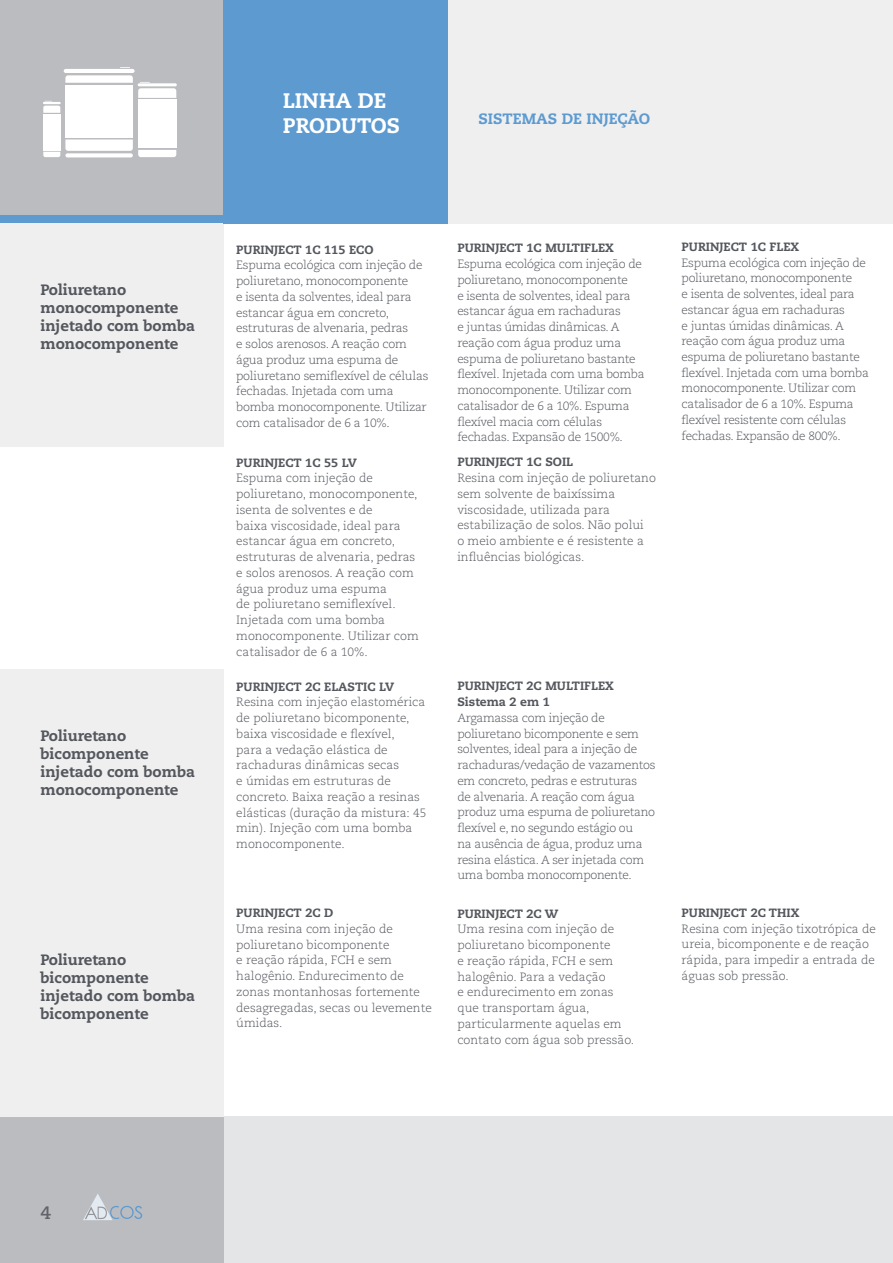
<style>
.page{position:relative;width:893px;height:1263px;background:#fff}
.page>*{position:absolute;margin:0;border:0;box-sizing:border-box;transform-origin:0 0}
.t1{font:800 21px/25.2px "Caecilia LT Std";color:#fff}
.t2{font:700 18px "Caecilia LT Std";color:#606369}
.t3{font:800 15px/18px "Caecilia LT Std";color:#54575d}
.t4{font:800 15px "Caecilia LT Std";color:#5d9ad0}
.t5{font:300 12px/15.8px "Caecilia LT Std";letter-spacing:-.02em;color:#54575d}
.t6{font:300 12px/15.8px "Caecilia LT Std";color:#54575d}
.t7{font:800 12px/15.8px "Caecilia LT Std";color:#54575d}
</style>
<div class="page">
<div style="left:0;top:0;width:893px;height:223px;background:#efeff0"></div>
<div style="left:0;top:1116px;width:893px;height:147px;background:#e4e5e6"></div>
<div style="left:0;top:1116px;width:223px;height:147px;background:#babcbf"></div>
<div style="left:0;top:0;width:223px;height:223px;background:#babcbf"></div>
<hr style="left:64px;top:69px;width:71px;height:4px;background:#fff;border-radius:2px">
<hr style="left:138px;top:83px;width:39px;height:3px;background:#fff;border-radius:2px">
<div style="left:65px;top:85px;width:68px;height:53px;background:#fff"></div>
<div style="left:138px;top:100px;width:38px;height:48px;background:#fff"></div>
<svg style="left:43px;top:75px;width:133px;height:38px"></svg>
<div style="left:43px;top:114px;width:17px;height:36px;background:#fff"></div>
<svg style="left:43px;top:139px;width:133px;height:18px"></svg>
<div style="left:0;top:215px;width:223px;height:8px;background:#5d9ad0"></div>
<div style="left:0;top:223px;width:223px;height:223px;background:#efeff0"></div>
<div style="left:0;top:670px;width:223px;height:223px;background:#efeff0"></div>
<div style="left:0;top:893px;width:223px;height:223px;background:#efeff0"></div>
<div style="left:223px;top:0;width:225px;height:223px;background:#5d9ad0"></div>
<svg style="left:83px;top:1194px;width:59px;height:26px"></svg>
<h1 class="t1" style="left:283px;top:88px;width:119px">LINHA DE<br>PRODUTOS</h1>
<p class="t4" style="left:478px;top:109px;width:173px">SISTEMAS DE INJEÇÃO</p>
<p class="t3" style="left:40px;top:281px;width:156px">Poliuretano monocomponente injetado com bomba monocomponente</p>
<p class="t3" style="left:40px;top:727px;width:156px">Poliuretano bicomponente injetado com bomba monocomponente</p>
<p class="t3" style="left:40px;top:950px;width:156px">Poliuretano bicomponente injetado com bomba bicomponente</p>
<p class="t7" style="left:236px;top:242px;width:139px">PURINJECT 1C 115 ECO</p>
<p class="t5" style="left:236px;top:258px;width:194px">Espuma ecológica com injeção de poliuretano, monocomponente<br>e isenta da solventes, ideal para estancar água em concreto, estruturas de alvenaria, pedras<br>e solos arenosos. A reação com água produz uma espuma de poliuretano semiflexível de células fechadas. Injetada com uma bomba monocomponente. Utilizar com catalisador de 6 a 10%.</p>
<p class="t7" style="left:236px;top:455px;width:122px">PURINJECT 1C 55 LV</p>
<p class="t6" style="left:236px;top:471px;width:184px">Espuma com injeção de poliuretano, monocomponente, isenta de solventes e de<br>baixa viscosidade, ideal para estancar água em concreto, estruturas de alvenaria, pedras e solos arenosos. A reação com água produz uma espuma<br>de poliuretano semiflexível.<br>Injetada com uma bomba monocomponente. Utilizar com catalisador de 6 a 10%.</p>
<p class="t7" style="left:236px;top:678px;width:159px">PURINJECT 2C ELASTIC LV</p>
<p class="t6" style="left:236px;top:694px;width:192px">Resina com injeção elastomérica de poliuretano bicomponente, baixa viscosidade e flexível,<br>para a vedação elástica de rachaduras dinâmicas secas<br>e úmidas em estruturas de concreto. Baixa reação a resinas elásticas (duração da mistura: 45 min). Injeção com uma bomba monocomponente.</p>
<p class="t7" style="left:236px;top:905px;width:99px">PURINJECT 2C D</p>
<p class="t6" style="left:236px;top:921px;width:197px">Uma resina com injeção de poliuretano bicomponente<br>e reação rápida, FCH e sem halogênio. Endurecimento de zonas montanhosas fortemente desagregadas, secas ou levemente úmidas.</p>
<p class="t7" style="left:457px;top:240px;width:158px">PURINJECT 1C MULTIFLEX</p>
<p class="t5" style="left:457px;top:256px;width:189px">Espuma ecológica com injeção de poliuretano, monocomponente<br>e isenta de solventes, ideal para estancar água em rachaduras<br>e juntas úmidas dinâmicas. A reação com água produz uma espuma de poliuretano bastante flexível. Injetada com uma bomba monocomponente. Utilizar com catalisador de 6 a 10%. Espuma flexível macia com células fechadas. Expansão de 1500%.</p>
<p class="t7" style="left:457px;top:454px;width:117px">PURINJECT 1C SOIL</p>
<p class="t6" style="left:457px;top:470px;width:200px">Resina com injeção de poliuretano sem solvente de baixíssima viscosidade, utilizada para estabilização de solos. Não polui<br>o meio ambiente e é resistente a influências biológicas.</p>
<p class="t7" style="left:457px;top:678px;width:158px">PURINJECT 2C MULTIFLEX<br>Sistema 2 em 1</p>
<p class="t5" style="left:457px;top:710px;width:200px">Argamassa com injeção de poliuretano bicomponente e sem solventes, ideal para a injeção de rachaduras/vedação de vazamentos em concreto, pedras e estruturas<br>de alvenaria. A reação com água produz uma espuma de poliuretano flexível e, no segundo estágio ou<br>na ausência de água, produz uma resina elástica. A ser injetada com uma bomba monocomponente.</p>
<p class="t7" style="left:457px;top:905px;width:102px">PURINJECT 2C W</p>
<p class="t6" style="left:457px;top:921px;width:178px">Uma resina com injeção de poliuretano bicomponente<br>e reação rápida, FCH e sem halogênio. Para a vedação<br>e endurecimento em zonas que transportam água, particularmente aquelas em contato com água sob pressão.</p>
<p class="t7" style="left:682px;top:239px;width:119px">PURINJECT 1C FLEX</p>
<p class="t5" style="left:682px;top:255px;width:189px">Espuma ecológica com injeção de poliuretano, monocomponente<br>e isenta de solventes, ideal para estancar água em rachaduras<br>e juntas úmidas dinâmicas. A reação com água produz uma espuma de poliuretano bastante flexível. Injetada com uma bomba monocomponente. Utilizar com catalisador de 6 a 10%. Espuma flexível resistente com células fechadas. Expansão de 800%.</p>
<p class="t7" style="left:682px;top:905px;width:119px">PURINJECT 2C THIX</p>
<p class="t6" style="left:682px;top:921px;width:196px">Resina com injeção tixotrópica de ureia, bicomponente e de reação rápida, para impedir a entrada de águas sob pressão.</p>
<h2 class="t2" style="left:40px;top:1202px;width:12px">4</h2>
</div>
